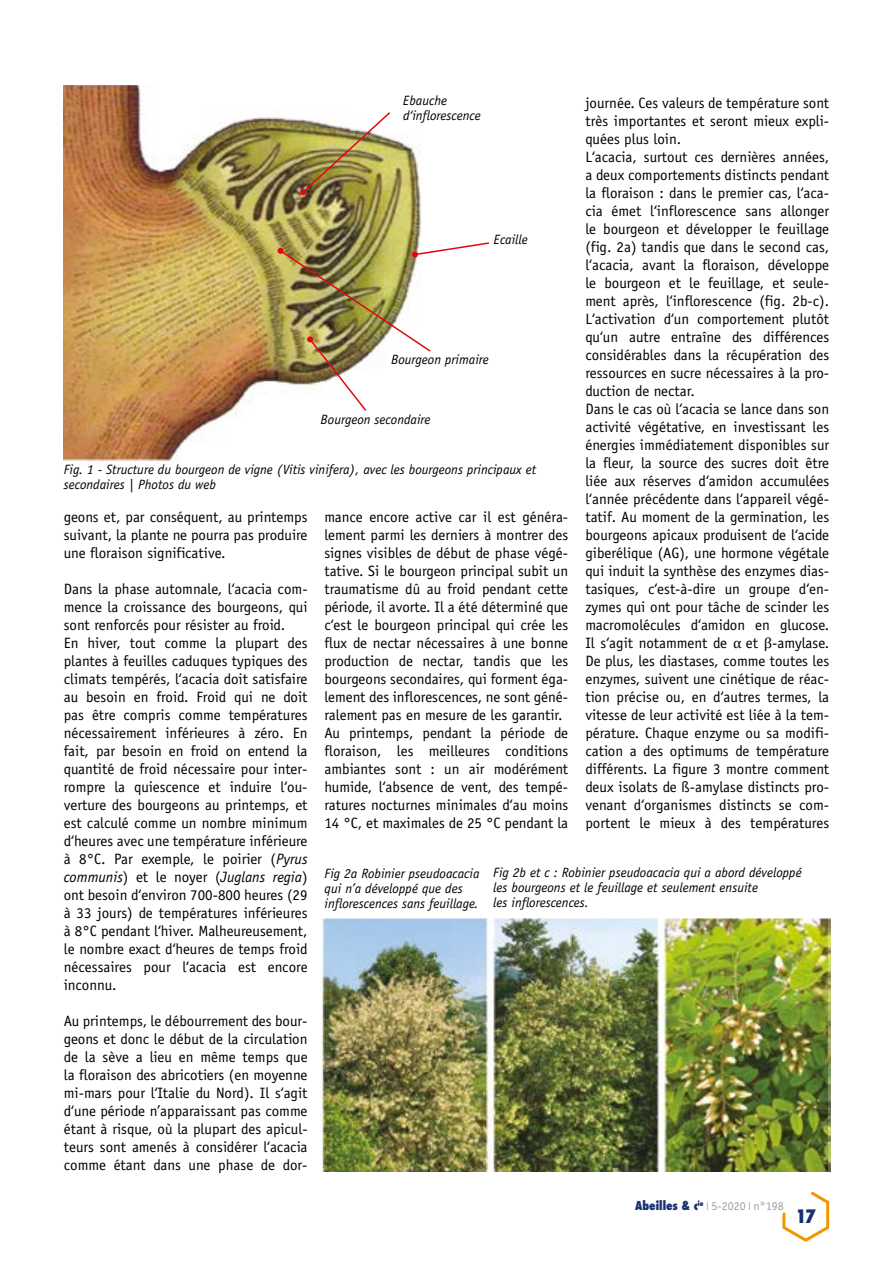
<style>
.page{position:relative;width:893px;height:1263px;background:#fff}
.page>*{position:absolute;margin:0;border:0;box-sizing:border-box;transform-origin:0 0}
.t1{font:800 condensed 18px "Futura";color:#163072}
.t2{font:15px/18px "Officina Sans";color:#000}
.t3{font:italic 13.5px/15px "Officina Sans";color:#000}
.t4{font:12px "Officina Sans";color:#9d9d9c}
.s1{font-family:"Cambria"}
.s2{font-style:italic}
.s3{font-family:"Futura";font-weight:800;font-stretch:condensed;color:#163072}
</style>
<div class="page">
<svg style="left:782px;top:1191px;width:48px;height:51px"></svg>
<img style="left:64px;top:85px;width:358px;height:378px">
<img style="left:300px;top:111px;width:92px;height:84px">
<img style="left:278px;top:241px;width:212px;height:171px">
<img style="left:321px;top:918px;width:510px;height:254px">
<p class="t3" style="left:403px;top:93px;width:79px">Ebauche d‘inflorescence</p>
<p class="t2" style="left:585px;top:94px;width:245px">journée. Ces valeurs de température sont très importantes et seront mieux expli&shy;quées plus loin.<br>L‘acacia, surtout ces dernières années, a deux comportements distincts pendant la floraison : dans le premier cas, l‘aca&shy;cia émet l‘inflorescence sans allonger le bourgeon et développer le feuillage (fig. 2a) tandis que dans le second cas, l‘acacia, avant la floraison, développe le bourgeon et le feuillage, et seule&shy;ment après, l‘inflorescence (fig. 2b-c).<br>L‘activation d‘un comportement plutôt qu‘un autre entraîne des différences considérables dans la récupération des ressources en sucre nécessaires à la pro&shy;duction de nectar.<br>Dans le cas où l‘acacia se lance dans son activité végétative, en investissant les énergies immédiatement disponibles sur la fleur, la source des sucres doit être liée aux réserves d‘amidon accumulées l‘année précédente dans l‘appareil végé&shy;tatif. Au moment de la germination, les bourgeons apicaux produisent de l‘acide giberélique (AG), une hormone végétale qui induit la synthèse des enzymes dias&shy;tasiques, c‘est-à-dire un groupe d‘en&shy;zymes qui ont pour tâche de scinder les macromolécules d‘amidon en glucose.<br>Il s‘agit notamment de <span class="s1">α</span> et <span class="s1">β</span>-amylase.<br>De plus, les diastases, comme toutes les enzymes, suivent une cinétique de réac&shy;tion précise ou, en d‘autres termes, la vitesse de leur activité est liée à la tem&shy;pérature. Chaque enzyme ou sa modifi&shy;cation a des optimums de température différents. La figure 3 montre comment deux isolats de ß-amylase distincts pro&shy;venant d‘organismes distincts se com&shy;portent le mieux à des températures</p>
<p class="t3" style="left:494px;top:232px;width:35px">Ecaille</p>
<p class="t3" style="left:391px;top:352px;width:99px">Bourgeon primaire</p>
<p class="t3" style="left:321px;top:412px;width:111px">Bourgeon secondaire</p>
<p class="t3" style="left:64px;top:462px;width:474px">Fig. 1 - Structure du bourgeon de vigne (Vitis vinifera), avec les bourgeons principaux et secondaires | Photos du web</p>
<p class="t2" style="left:324px;top:508px;width:245px">mance encore active car il est généra&shy;lement parmi les derniers à montrer des signes visibles de début de phase végé&shy;tative. Si le bourgeon principal subit un traumatisme dû au froid pendant cette période, il avorte. Il a été déterminé que c‘est le bourgeon principal qui crée les flux de nectar nécessaires à une bonne production de nectar, tandis que les bourgeons secondaires, qui forment éga&shy;lement des inflorescences, ne sont géné&shy;ralement pas en mesure de les garantir.<br>Au printemps, pendant la période de floraison, les meilleures conditions ambiantes sont : un air modérément humide, l‘absence de vent, des tempé&shy;ratures nocturnes minimales d‘au moins 14 °C, et maximales de 25 °C pendant la</p>
<p class="t2" style="left:64px;top:508px;width:245px;text-align:justify">geons et, par conséquent, au printemps suivant, la plante ne pourra pas produire une floraison significative.</p>
<p class="t2" style="left:64px;top:580px;width:245px">Dans la phase automnale, l‘acacia com&shy;mence la croissance des bourgeons, qui sont renforcés pour résister au froid.<br>En hiver, tout comme la plupart des plantes à feuilles caduques typiques des climats tempérés, l‘acacia doit satisfaire au besoin en froid. Froid qui ne doit pas être compris comme températures nécessairement inférieures à zéro. En fait, par besoin en froid on entend la quantité de froid nécessaire pour inter&shy;rompre la quiescence et induire l‘ou&shy;verture des bourgeons au printemps, et est calculé comme un nombre minimum d‘heures avec une température inférieure à 8°C. Par exemple, le poirier (<span class="s2">Pyrus communis</span>) et le noyer (<span class="s2">Juglans regia</span>) ont besoin d‘environ 700-800 heures (29 à 33 jours) de températures inférieures à 8°C pendant l‘hiver. Malheureusement, le nombre exact d‘heures de temps froid nécessaires pour l‘acacia est encore inconnu.</p>
<p class="t2" style="left:64px;top:1012px;width:245px;text-align:justify">Au printemps, le débourrement des bour&shy;geons et donc le début de la circulation de la sève a lieu en même temps que la floraison des abricotiers (en moyenne mi-mars pour l‘Italie du Nord). Il s‘agit d‘une période n’apparaissant pas comme étant à risque, où la plupart des apicul&shy;teurs sont amenés à considérer l‘acacia comme étant dans une phase de dor-</p>
<p class="t3" style="left:325px;top:866px;width:156px">Fig 2a Robinier pseudoacacia qui n’a développé que des inflorescences sans feuillage.</p>
<p class="t3" style="left:493px;top:865px;width:310px">Fig 2b et c : Robinier pseudoacacia qui a abord développé les bourgeons et le feuillage et seulement ensuite<br>les inflorescences.</p>
<p class="t4" style="left:635px;top:1198px;width:150px"><span class="s3">Abeilles &amp; c</span><sup>ie</sup> <sup>|</sup> 5-2020 <sup>|</sup> n°198</p>
<p class="t1" style="left:796px;top:1204px;width:22px">17</p>
</div>
